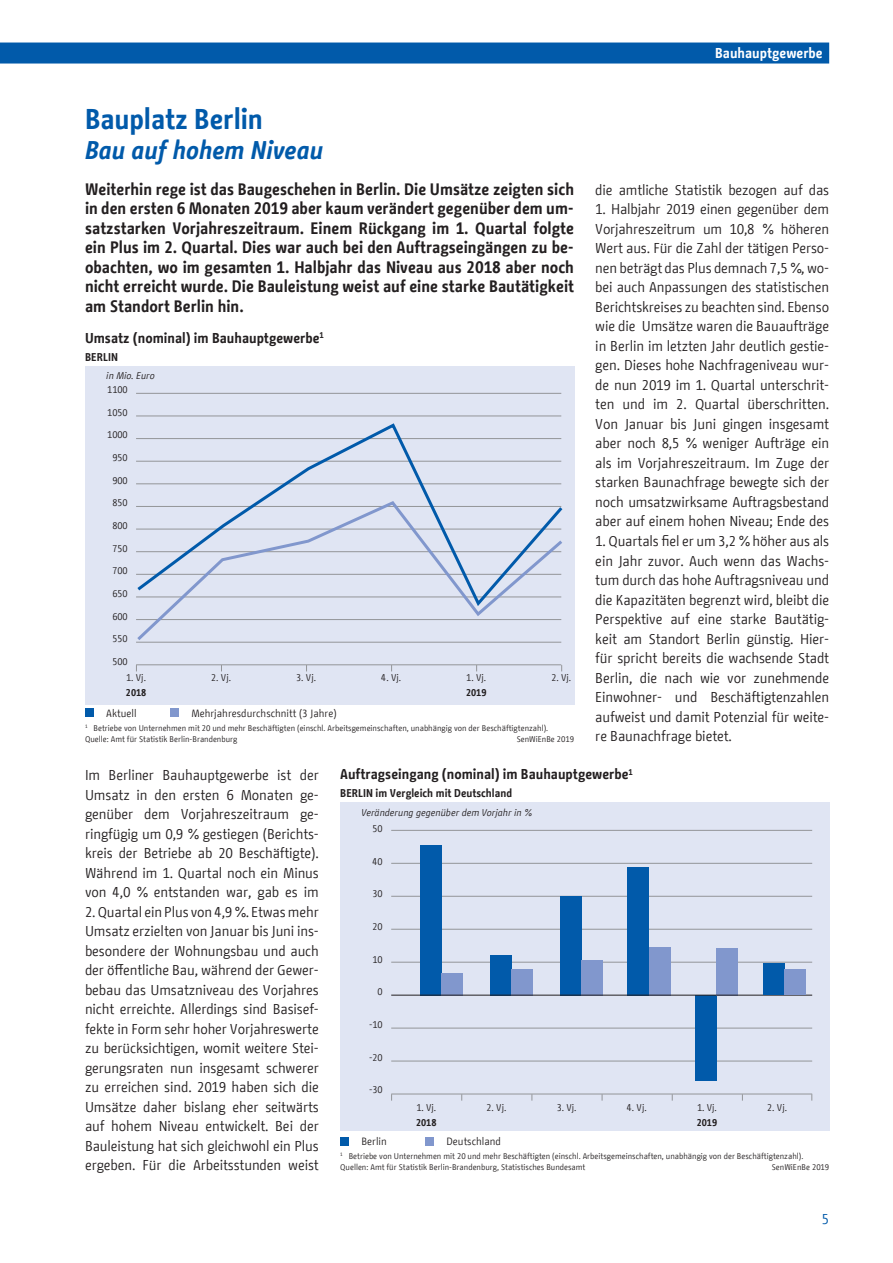
<style>
.page{position:relative;width:893px;height:1263px;background:#fff}
.page>*{position:absolute;margin:0;border:0;box-sizing:border-box;transform-origin:0 0}
.Head{font:700 28.5px "BMF Change";letter-spacing:-.005em;color:#015aaa}
.Subhead{font:italic 700 25.5px "BMF Change";color:#015aaa}
.Vorspann{font:700 16.5px/19.5px "BMF Change";color:#231f20;text-align:justify}
.Fließtext{font:14.25px/19.5px "BMF Change";letter-spacing:-.01em;color:#231f20;text-align:justify}
.t1{font:700 14.25px "BMF Change";color:#231f20}
.t2{font:700 14.25px "BMF Change";color:#fff}
.t3{font:14.25px "BMF Change";color:#015aaa}
.t4{font:700 11.25px "BMF Change";color:#231f20}
.t5{font:10.5px "BMF Change";color:#231f20}
.t6{font:9.75px "BMF Change";color:#231f20}
.t7{font:italic 9.75px "BMF Change";color:#231f20}
.t8{font:700 9.75px "BMF Change";color:#231f20}
.t9{font:8.25px/11.2px "BMF Change";color:#231f20}
</style>
<div class="page">
<div style="left:10px;top:43px;width:809px;height:21px;background:#015aaa"></div>
<div style="left:85px;top:366px;width:489px;height:338px;background:#e0e5f3"></div>
<hr style="left:136px;top:664px;width:425px;height:1px;background:#939598">
<hr style="left:136px;top:416px;width:425px;height:1px;background:#939598">
<hr style="left:136px;top:393px;width:425px;height:1px;background:#939598">
<div style="left:85px;top:709px;width:9px;height:8px;background:#015aaa"></div>
<div style="left:170px;top:709px;width:9px;height:8px;background:#8197cd"></div>
<svg style="left:136px;top:609px;width:426px;height:34px"></svg>
<svg style="left:136px;top:423px;width:427px;height:186px"></svg>
<div style="left:340px;top:803px;width:489px;height:328px;background:#e0e5f3"></div>
<div style="left:340px;top:1137px;width:9px;height:8px;background:#015aaa"></div>
<div style="left:425px;top:1137px;width:9px;height:8px;background:#8197cd"></div>
<hr style="left:391px;top:1094px;width:421px;height:1px;background:#939598">
<hr style="left:391px;top:1061px;width:421px;height:1px;background:#939598">
<hr style="left:391px;top:1028px;width:421px;height:1px;background:#939598">
<hr style="left:391px;top:962px;width:421px;height:1px;background:#939598">
<hr style="left:391px;top:929px;width:421px;height:1px;background:#939598">
<hr style="left:391px;top:896px;width:421px;height:1px;background:#939598">
<hr style="left:391px;top:863px;width:421px;height:1px;background:#939598">
<hr style="left:391px;top:830px;width:421px;height:1px;background:#939598">
<div style="left:420px;top:844px;width:21px;height:151px;background:#015aaa"></div>
<div style="left:490px;top:955px;width:21px;height:40px;background:#015aaa"></div>
<div style="left:560px;top:896px;width:21px;height:99px;background:#015aaa"></div>
<div style="left:581px;top:960px;width:22px;height:35px;background:#8197cd"></div>
<div style="left:441px;top:973px;width:21px;height:22px;background:#8197cd"></div>
<div style="left:511px;top:969px;width:22px;height:26px;background:#8197cd"></div>
<div style="left:628px;top:867px;width:21px;height:128px;background:#015aaa"></div>
<div style="left:695px;top:995px;width:22px;height:86px;background:#015aaa"></div>
<div style="left:717px;top:948px;width:21px;height:47px;background:#8197cd"></div>
<div style="left:649px;top:946px;width:21px;height:49px;background:#8197cd"></div>
<hr style="left:391px;top:995px;width:421px;height:1px;background:#231f20">
<div style="left:763px;top:963px;width:22px;height:32px;background:#015aaa"></div>
<div style="left:785px;top:969px;width:21px;height:26px;background:#8197cd"></div>
<p class="t2" style="left:715px;top:43px;width:109px">Bauhauptgewerbe</p>
<p class="Head" style="left:85px;top:99px;width:179px">Bauplatz Berlin</p>
<p class="Subhead" style="left:85px;top:132px;width:239px">Bau auf hohem Niveau</p>
<p class="Vorspann" style="left:85px;top:180px;width:491px">Weiterhin rege ist das Baugeschehen in Berlin. Die Umsätze zeigten sich in den ersten 6 Monaten 2019 aber kaum verändert gegenüber dem um&shy;satzstarken Vorjahreszeitraum. Einem Rückgang im 1. Quartal folgte ein Plus im 2. Quartal. Dies war auch bei den Auftragseingängen zu be&shy;obachten, wo im gesamten 1. Halbjahr das Niveau aus 2018 aber noch nicht erreicht wurde. Die Bauleistung weist auf eine starke Bautätigkeit am Standort Berlin hin.</p>
<p class="Fließtext" style="left:595px;top:180px;width:235px">die amtliche Statistik bezogen auf das</p>
<p class="Fließtext" style="left:595px;top:200px;width:235px">1. Halbjahr 2019 einen gegenüber dem Vorjahreszeitrum um 10,8 % höheren Wert aus. Für die Zahl der tätigen Perso&shy;nen beträgt das Plus demnach 7,5 %, wo&shy;bei auch Anpassungen des statistischen Berichtskreises zu beachten sind. Ebenso wie die Umsätze waren die Bauaufträge in Berlin im letzten Jahr deutlich gestie&shy;gen. Dieses hohe Nachfrageniveau wur&shy;de nun 2019 im 1. Quartal unterschrit&shy;ten und im 2. Quartal überschritten.<br>Von Januar bis Juni gingen insgesamt aber noch 8,5 % weniger Aufträge ein als im Vorjahreszeitraum. Im Zuge der starken Baunachfrage bewegte sich der noch umsatzwirksame Auftragsbestand aber auf einem hohen Niveau; Ende des</p>
<p class="Fließtext" style="left:595px;top:531px;width:235px">1. Quartals fiel er um 3,2 % höher aus als ein Jahr zuvor. Auch wenn das Wachs&shy;tum durch das hohe Auftragsniveau und die Kapazitäten begrenzt wird, bleibt die Perspektive auf eine starke Bautätig&shy;keit am Standort Berlin günstig. Hier&shy;für spricht bereits die wachsende Stadt Berlin, die nach wie vor zunehmende Einwohner- und Beschäftigtenzahlen aufweist und damit Potenzial für weite&shy;re Baunachfrage bietet.</p>
<p class="t1" style="left:340px;top:764px;width:294px">Auftragseingang (nominal) im Bauhauptgewerbe<sup>1</sup></p>
<p class="t4" style="left:340px;top:785px;width:173px">BERLIN im Vergleich mit Deutschland</p>
<p class="t7" style="left:361px;top:805px;width:172px">Veränderung gegenüber dem Vorjahr in %</p>
<p class="t1" style="left:85px;top:328px;width:240px">Umsatz (nominal) im Bauhauptgewerbe<sup>1</sup></p>
<p class="t4" style="left:85px;top:349px;width:34px">BERLIN</p>
<p class="t7" style="left:106px;top:369px;width:50px">in Mio. Euro</p>
<p class="t6" style="left:107px;top:383px;width:22px">1100</p>
<p class="t6" style="left:107px;top:405px;width:22px">1050</p>
<p class="t6" style="left:107px;top:428px;width:22px">1000</p>
<p class="t6" style="left:112px;top:451px;width:17px">950</p>
<p class="t6" style="left:112px;top:473px;width:17px">900</p>
<p class="t6" style="left:112px;top:496px;width:17px">850</p>
<p class="t6" style="left:112px;top:519px;width:17px">800</p>
<p class="t6" style="left:112px;top:541px;width:17px">750</p>
<p class="t6" style="left:112px;top:564px;width:17px">700</p>
<p class="t6" style="left:112px;top:587px;width:17px">650</p>
<p class="t6" style="left:112px;top:609px;width:17px">600</p>
<p class="t6" style="left:112px;top:632px;width:17px">550</p>
<p class="t6" style="left:112px;top:654px;width:17px">500</p>
<p class="t6" style="left:126px;top:671px;width:21px">1. Vj.</p>
<p class="t6" style="left:211px;top:671px;width:21px">2. Vj.</p>
<p class="t6" style="left:296px;top:671px;width:21px">3. Vj.</p>
<p class="t6" style="left:381px;top:671px;width:21px">4. Vj.</p>
<p class="t6" style="left:466px;top:671px;width:21px">1. Vj.</p>
<p class="t6" style="left:551px;top:671px;width:21px">2. Vj.</p>
<p class="t8" style="left:126px;top:686px;width:22px">2018</p>
<p class="t8" style="left:466px;top:686px;width:22px">2019</p>
<p class="t5" style="left:106px;top:706px;width:32px">Aktuell</p>
<p class="t5" style="left:191px;top:706px;width:147px">Mehrjahresdurchschnitt (3 Jahre)</p>
<p class="t9" style="left:85px;top:722px;width:465px"><sup>1</sup> Betriebe von Unternehmen mit 20 und mehr Beschäftigten (einschl. Arbeitsgemeinschaften, unabhängig von der Beschäftigtenzahl).<br>Quelle: Amt für Statistik Berlin-Brandenburg</p>
<p class="t9" style="left:517px;top:733px;width:59px">SenWiEnBe 2019</p>
<p class="Fließtext" style="left:85px;top:765px;width:235px">Im Berliner Bauhauptgewerbe ist der Umsatz in den ersten 6 Monaten ge&shy;genüber dem Vorjahreszeitraum ge&shy;ringfügig um 0,9 % gestiegen (Berichts&shy;kreis der Betriebe ab 20 Beschäftigte).<br>Während im 1. Quartal noch ein Minus von 4,0 % entstanden war, gab es im</p>
<p class="Fließtext" style="left:85px;top:902px;width:235px">2. Quartal ein Plus von 4,9 %. Etwas mehr Umsatz erzielten von Januar bis Juni ins&shy;besondere der Wohnungsbau und auch der öffentliche Bau, während der Gewer&shy;bebau das Umsatzniveau des Vorjahres nicht erreichte. Allerdings sind Basisef&shy;fekte in Form sehr hoher Vorjahreswerte zu berücksichtigen, womit weitere Stei&shy;gerungsraten nun insgesamt schwerer zu erreichen sind. 2019 haben sich die Umsätze daher bislang eher seitwärts auf hohem Niveau entwickelt. Bei der Bauleistung hat sich gleichwohl ein Plus ergeben. Für die Arbeitsstunden weist</p>
<p class="t6" style="left:373px;top:821px;width:12px">50</p>
<p class="t6" style="left:373px;top:854px;width:12px">40</p>
<p class="t6" style="left:373px;top:887px;width:12px">30</p>
<p class="t6" style="left:373px;top:919px;width:12px">20</p>
<p class="t6" style="left:373px;top:952px;width:12px">10</p>
<p class="t6" style="left:378px;top:985px;width:7px">0</p>
<p class="t6" style="left:369px;top:1018px;width:15px">-10</p>
<p class="t6" style="left:369px;top:1050px;width:15px">-20</p>
<p class="t6" style="left:369px;top:1083px;width:15px">-30</p>
<p class="t6" style="left:416px;top:1100px;width:21px">1. Vj.</p>
<p class="t6" style="left:486px;top:1100px;width:21px">2. Vj.</p>
<p class="t6" style="left:557px;top:1100px;width:21px">3. Vj.</p>
<p class="t6" style="left:627px;top:1100px;width:21px">4. Vj.</p>
<p class="t6" style="left:697px;top:1100px;width:21px">1. Vj.</p>
<p class="t6" style="left:767px;top:1100px;width:21px">2. Vj.</p>
<p class="t8" style="left:416px;top:1115px;width:22px">2018</p>
<p class="t8" style="left:697px;top:1115px;width:22px">2019</p>
<p class="t5" style="left:361px;top:1134px;width:27px">Berlin</p>
<p class="t5" style="left:446px;top:1134px;width:56px">Deutschland</p>
<p class="t9" style="left:340px;top:1150px;width:465px"><sup>1</sup> Betriebe von Unternehmen mit 20 und mehr Beschäftigten (einschl. Arbeitsgemeinschaften, unabhängig von der Beschäftigtenzahl).<br>Quellen: Amt für Statistik Berlin-Brandenburg, Statistisches Bundesamt</p>
<p class="t9" style="left:772px;top:1161px;width:59px">SenWiEnBe 2019</p>
<p class="t3" style="left:822px;top:1209px;width:9px">5</p>
</div>
